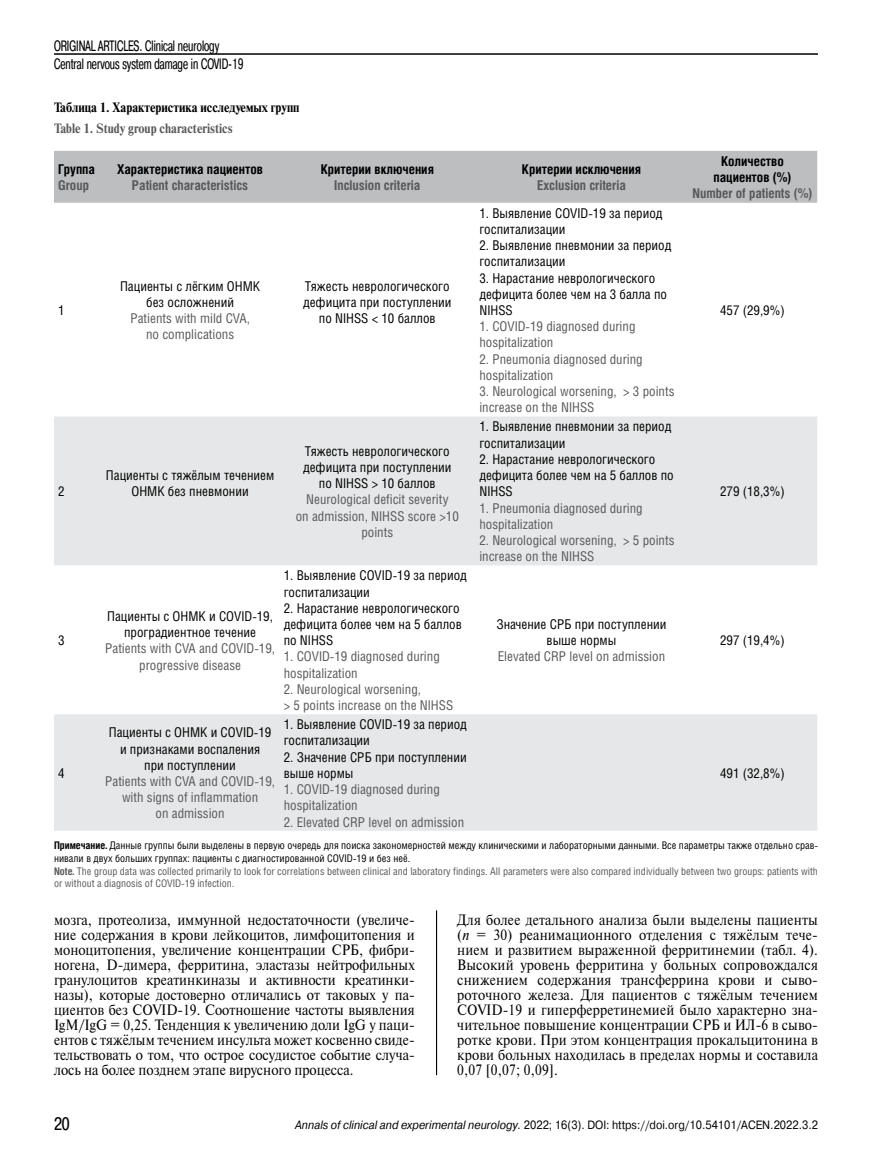
<style>
.page{position:relative;width:872px;height:1170px;background:#fff}
.page>*{position:absolute;margin:0;border:0;box-sizing:border-box;transform-origin:0 0}
.t1{font:18px "Pragmatica Cond C";color:#000}
.t2{font:15px/15px "Newton C";letter-spacing:.005em;color:#000;text-align:justify;scale:.9 1}
.t3{font:15px/18px "Pragmatica Cond C";color:#000;scale:.8 1}
.t4{font:13.5px/16.2px "Helios Cond";color:#000}
.t5{font:13.5px/16.2px "Helios Cond";color:#58595b}
.t6{font:700 13.5px/16.2px "Helios Cond";color:#000;text-align:center}
.t7{font:700 13.5px "Helios Cond";color:#58595b}
.t8{font:700 13.5px "Newton C";color:#000;scale:.9 1}
.t9{font:700 13.5px "Newton C";color:#58595b;scale:.9 1}
.t10{font:12px "Pragmatica";color:#000;scale:.9 1}
.t11{font:10.5px/12.6px "Helios Cond";color:#58595b}
.s1{font-weight:700;color:#000}
.s2{color:#000}
.s3{font-weight:700}
.s4{font-style:italic}
</style>
<div class="page">
<hr style="left:54px;top:53px;width:764px;height:2px;background:#000">
<div style="left:54px;top:151px;width:763px;height:52px;background:#bcbec0"></div>
<svg style="left:54px;top:416px;width:763px;height:414px;fill:#e6e7e8"></svg>
<hr style="left:436px;top:910px;width:1px;height:164px;background:#000">
<p class="t3" style="left:54px;top:36px;width:238px">ORIGINAL ARTICLES. Clinical neurology<br>Central nervous system damage in COVID-19</p>
<p class="t8" style="left:54px;top:100px;width:274px">Таблица 1. Характеристика исследуемых групп</p>
<p class="t9" style="left:54px;top:121px;width:200px">Table 1. Study group characteristics</p>
<p class="t6" style="left:58px;top:161px;width:38px">Группа</p>
<p class="t7" style="left:58px;top:177px;width:32px">Group</p>
<p class="t6" style="left:117px;top:161px;width:148px">Характеристика пациентов</p>
<p class="t7" style="left:132px;top:177px;width:118px">Patient characteristics</p>
<p class="t6" style="left:321px;top:161px;width:115px">Критерии включения</p>
<p class="t7" style="left:334px;top:177px;width:88px">Inclusion criteria</p>
<p class="t4" style="left:58px;top:302px;width:8px">1</p>
<p class="t4" style="left:58px;top:483px;width:8px">2</p>
<p class="t4" style="left:58px;top:632px;width:8px">3</p>
<p class="t4" style="left:58px;top:764px;width:8px">4</p>
<p class="t4" style="left:120px;top:277px;width:142px;text-align:center">Пациенты с лёгким ОНМК без осложнений</p>
<p class="t5" style="left:130px;top:310px;width:121px;text-align:center">Patients with mild CVA, no complications</p>
<p class="t4" style="left:303px;top:277px;width:150px;text-align:center">Тяжесть неврологического дефицита при поступлении по NIHSS &lt; 10 баллов</p>
<p class="t4" style="left:106px;top:467px;width:170px;text-align:center">Пациенты с тяжёлым течением<br>ОНМК без пневмонии</p>
<p class="t4" style="left:303px;top:442px;width:150px;text-align:center">Тяжесть неврологического дефицита при поступлении по NIHSS &gt; 10 баллов</p>
<p class="t5" style="left:296px;top:491px;width:165px;text-align:center">Neurological deficit severity<br>on admission, NIHSS score &gt;10 points</p>
<p class="t4" style="left:107px;top:607px;width:167px;text-align:center">Пациенты с ОНМК и COVID-19, проградиентное течение</p>
<p class="t5" style="left:105px;top:640px;width:171px;text-align:center">Patients with CVA and COVID-19, progressive disease</p>
<p class="t4" style="left:109px;top:724px;width:164px;text-align:center">Пациенты с ОНМК и COVID-19 и признаками воспаления при поступлении</p>
<p class="t5" style="left:105px;top:772px;width:171px;text-align:center">Patients with CVA and COVID-19, with signs of inflammation<br>on admission</p>
<p class="t4" style="left:284px;top:567px;width:185px">1. Выявление COVID-19 за период госпитализации</p>
<p class="t4" style="left:284px;top:599px;width:180px">2. Нарастание неврологического дефицита более чем на 5 баллов по NIHSS</p>
<p class="t5" style="left:284px;top:648px;width:158px">1. COVID-19 diagnosed during hospitalization</p>
<p class="t5" style="left:284px;top:680px;width:171px">2. Neurological worsening,<br>&gt; 5 points increase on the NIHSS</p>
<p class="t4" style="left:284px;top:716px;width:185px">1. Выявление COVID-19 за период госпитализации</p>
<p class="t4" style="left:284px;top:748px;width:185px">2. Значение СРБ при поступлении выше нормы</p>
<p class="t5" style="left:284px;top:780px;width:158px">1. COVID-19 diagnosed during hospitalization</p>
<p class="t5" style="left:284px;top:813px;width:182px">2. Elevated CRP level on admission</p>
<p class="t6" style="left:522px;top:161px;width:121px">Критерии исключения</p>
<p class="t7" style="left:537px;top:177px;width:90px">Exclusion criteria</p>
<p class="t4" style="left:479px;top:204px;width:185px">1. Выявление COVID-19 за период госпитализации</p>
<p class="t4" style="left:479px;top:237px;width:193px">2. Выявление пневмонии за период госпитализации</p>
<p class="t4" style="left:479px;top:269px;width:189px">3. Нарастание неврологического дефицита более чем на 3 балла по<br>NIHSS</p>
<p class="t5" style="left:479px;top:318px;width:158px">1. COVID-19 diagnosed during hospitalization</p>
<p class="t5" style="left:479px;top:350px;width:165px">2. Pneumonia diagnosed during hospitalization</p>
<p class="t5" style="left:479px;top:383px;width:196px">3. Neurological worsening, &gt; 3 points increase on the NIHSS</p>
<p class="t4" style="left:479px;top:418px;width:193px">1. Выявление пневмонии за период госпитализации</p>
<p class="t4" style="left:479px;top:450px;width:196px">2. Нарастание неврологического дефицита более чем на 5 баллов по<br>NIHSS</p>
<p class="t5" style="left:479px;top:499px;width:165px">1. Pneumonia diagnosed during hospitalization</p>
<p class="t5" style="left:479px;top:531px;width:196px">2. Neurological worsening, &gt; 5 points increase on the NIHSS</p>
<p class="t4" style="left:496px;top:615px;width:172px;text-align:center">Значение СРБ при поступлении выше нормы</p>
<p class="t5" style="left:498px;top:648px;width:169px">Elevated CRP level on admission</p>
<p class="t6" style="left:713px;top:153px;width:80px">Количество пациентов (%)</p>
<p class="t7" style="left:692px;top:185px;width:121px">Number of patients (%)</p>
<p class="t4" style="left:720px;top:302px;width:66px">457 (29,9%)</p>
<p class="t4" style="left:720px;top:483px;width:66px">279 (18,3%)</p>
<p class="t4" style="left:720px;top:632px;width:66px">297 (19,4%)</p>
<p class="t4" style="left:720px;top:764px;width:66px">491 (32,8%)</p>
<p class="t11" style="left:54px;top:839px;width:765px"><span class="s1">Примечание.</span> <span class="s2">Данные группы были выделены в первую очередь для поиска закономерностей между клиническими и лабораторными данными. Все параметры также отдельно срав&shy;нивали в двух больших группах: пациенты с диагностированной COVID-19 и без неё.<br></span><span class="s3">Note.</span> The group data was collected primarily to look for correlations between clinical and laboratory findings. All parameters were also compared individually between two groups: patients with or without a diagnosis of COVID-19 infection.</p>
<p class="t2" style="left:54px;top:912px;width:402px">мозга, протеолиза, иммунной недостаточности (увеличе&shy;ние содержания в крови лейкоцитов, лимфоцитопения и моноцитопения, увеличение концентрации СРБ, фибри&shy;ногена, D-димера, ферритина, эластазы нейтрофильных гранулоцитов креатинкиназы и активности креатинки&shy;назы), которые достоверно отличались от таковых у па&shy;циентов без COVID-19. Соотношение частоты выявления IgM/IgG = 0,25. Тенденция к увеличению доли IgG у паци&shy;ентов с тяжёлым течением инсульта может косвенно свиде&shy;тельствовать о том, что острое сосудистое событие случа&shy;лось на более позднем этапе вирусного процесса.</p>
<p class="t2" style="left:457px;top:912px;width:402px">Для более детального анализа были выделены пациенты (<span class="s4">n</span> = 30) реанимационного отделения с тяжёлым тече&shy;нием и развитием выраженной ферритинемии (табл. 4).<br>Высокий уровень ферритина у больных сопровождался снижением содержания трансферрина крови и сыво&shy;роточного железа. Для пациентов с тяжёлым течением COVID-19 и гиперферретинемией было характерно зна&shy;чительное повышение концентрации СРБ и ИЛ-6 в сыво&shy;ротке крови. При этом концентрация прокальцитонина в крови больных находилась в пределах нормы и составила 0,07 [0,07; 0,09].</p>
<p class="t1" style="left:54px;top:1113px;width:17px">20</p>
<p class="t10" style="left:295px;top:1117px;width:582px"><span class="s4">Annals of clinical and experimental neurology.</span> 2022; 16(3). DOI: https://doi.org/10.54101/ACEN.2022.3.2</p>
</div>
